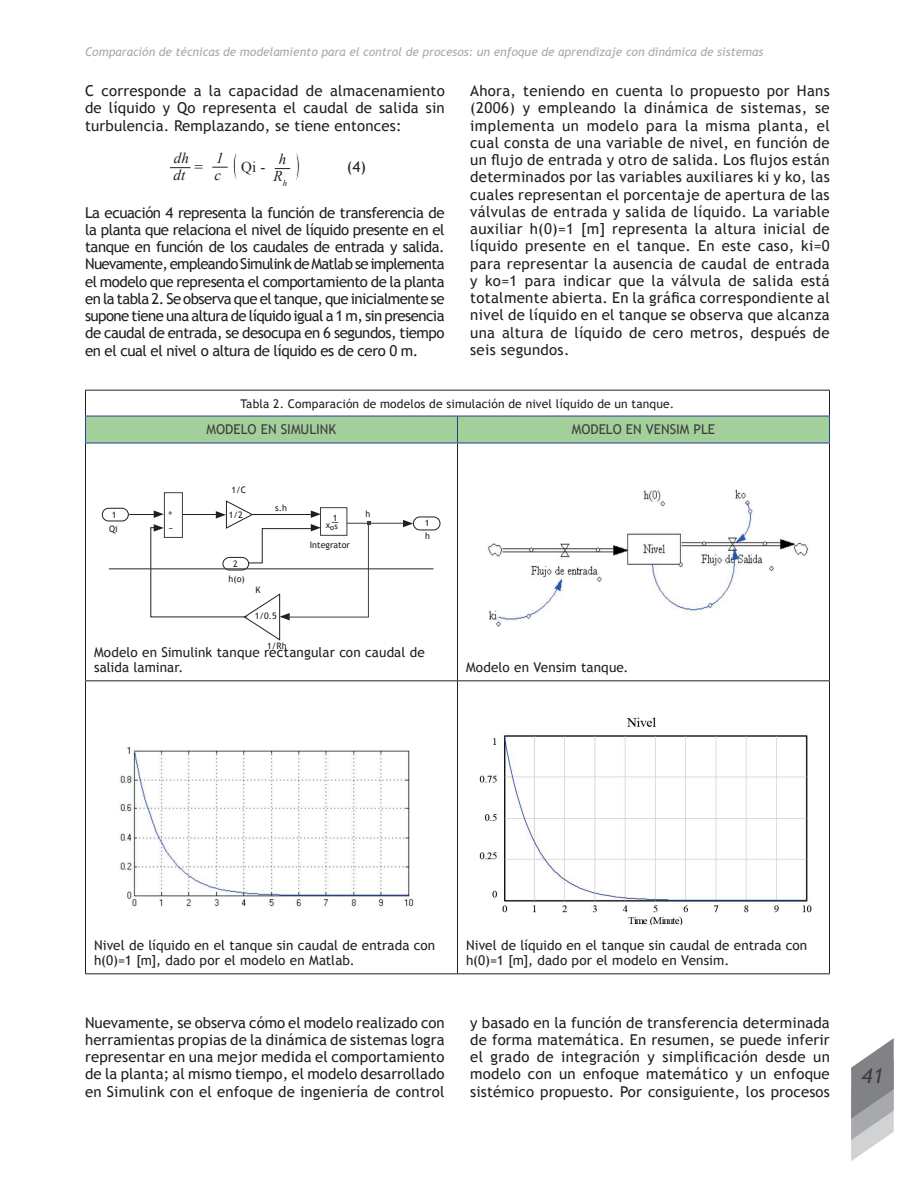
<style>
.page{position:relative;width:915px;height:1191px;background:#fff}
.page>*{position:absolute;margin:0;border:0;box-sizing:border-box;transform-origin:0 0}
.t1{font:italic 21px "Trebuchet MS";color:#3e3e3f}
.t2{font:15px/17.2px "Trebuchet MS";letter-spacing:.01em;color:#231f20;text-align:justify}
.t3{font:italic 15px/17.2px "Times New Roman";color:#231f20}
.t4{font:15px "Times New Roman";color:#231f20}
.t5{font:13.5px/15px "Trebuchet MS";letter-spacing:.01em;color:#231f20}
.t6{font:13.5px "Trebuchet MS";color:#3e3e3f}
.t7{font:italic 12px "Trebuchet MS";color:#a8a9ad}
.t8{font:12px "Trebuchet MS";letter-spacing:.01em;color:#231f20}
.t9{font:9.6px "Trebuchet MS";color:#231f20}
.t10{font:9px "Trebuchet MS";color:#231f20}
.t11{font:9px "Trebuchet MS";color:#231f20;scale:1.86 1}
.t12{font:7.65px "Trebuchet MS";color:#231f20}
.s1{font-size:8.25px}
</style>
<div class="page">
<svg style="left:851px;top:1039px;width:42px;height:122px"></svg>
<hr style="left:85px;top:443px;width:1px;height:237px;background:#231f20">
<hr style="left:457px;top:443px;width:1px;height:237px;background:#231f20">
<hr style="left:828px;top:443px;width:1px;height:237px;background:#231f20">
<hr style="left:85px;top:680px;width:372px;height:1px;background:#231f20">
<hr style="left:85px;top:681px;width:1px;height:292px;background:#231f20">
<hr style="left:457px;top:680px;width:372px;height:1px;background:#231f20">
<hr style="left:457px;top:681px;width:1px;height:292px;background:#231f20">
<hr style="left:828px;top:681px;width:1px;height:292px;background:#231f20">
<hr style="left:85px;top:973px;width:372px;height:1px;background:#231f20">
<hr style="left:457px;top:973px;width:372px;height:1px;background:#231f20">
<svg style="left:85px;top:390px;width:744px;height:53px"></svg>
<div style="left:164px;top:492px;width:19px;height:46px;border:1px solid #3e3e3f"></div>
<svg style="left:101px;top:500px;width:324px;height:141px"></svg>
<div style="left:413px;top:516px;width:27px;height:14px;border:1px solid #231f20;border-radius:6px"></div>
<hr style="left:109px;top:568px;width:324px;height:1px;background:#3e3e3f">
<img style="left:120px;top:746px;width:294px;height:161px">
<img style="left:488px;top:489px;width:320px;height:138px">
<img style="left:479px;top:717px;width:333px;height:207px">
<svg style="left:170px;top:167px;width:21px;height:2px"></svg>
<svg style="left:212px;top:153px;width:25px;height:26px"></svg>
<svg style="left:274px;top:152px;width:26px;height:28px"></svg>
<p class="t7" style="left:85px;top:44px;width:679px">Comparación de técnicas de modelamiento para el control de procesos: un enfoque de aprendizaje con dinámica de sistemas</p>
<p class="t2" style="left:85px;top:82px;width:361px">C corresponde a la capacidad de almacenamiento de líquido y Qo representa el caudal de salida sin turbulencia. Remplazando, se tiene entonces:</p>
<p class="t2" style="left:470px;top:82px;width:361px">Ahora, teniendo en cuenta lo propuesto por Hans (2006) y empleando la dinámica de sistemas, se implementa un modelo para la misma planta, el cual consta de una variable de nivel, en función de un flujo de entrada y otro de salida. Los flujos están determinados por las variables auxiliares ki y ko, las cuales representan el porcentaje de apertura de las válvulas de entrada y salida de líquido. La variable auxiliar h(0)=1 [m] representa la altura inicial de líquido presente en el tanque. En este caso, ki=0 para representar la ausencia de caudal de entrada y ko=1 para indicar que la válvula de salida está totalmente abierta. En la gráfica correspondiente al nivel de líquido en el tanque se observa que alcanza una altura de líquido de cero metros, después de seis segundos.</p>
<p class="t8" style="left:240px;top:396px;width:435px">Tabla 2. Comparación de modelos de simulación de nivel líquido de un tanque.</p>
<p class="t6" style="left:206px;top:422px;width:131px">MODELO EN SIMULINK</p>
<p class="t6" style="left:571px;top:422px;width:145px">MODELO EN VENSIM PLE</p>
<p class="t3" style="left:214px;top:149px;width:11px">1 c</p>
<p class="t4" style="left:241px;top:157px;width:26px">Qi -</p>
<p class="t3" style="left:273px;top:150px;width:15px;text-align:center">h<br>R<sub>h</sub></p>
<p class="t2" style="left:346px;top:158px;width:21px">(4)</p>
<p class="t2" style="left:85px;top:204px;width:361px">La ecuación 4 representa la función de transferencia de la planta que relaciona el nivel de líquido presente en el tanque en función de los caudales de entrada y salida.<br>Nuevamente, empleando Simulink de Matlab se implementa el modelo que representa el comportamiento de la planta en la tabla 2. Se observa que el tanque, que inicialmente se supone tiene una altura de líquido igual a 1 m, sin presencia de caudal de entrada, se desocupa en 6 segundos, tiempo en el cual el nivel o altura de líquido es de cero 0 m.</p>
<p class="t3" style="left:173px;top:149px;width:17px">dh dt</p>
<p class="t4" style="left:194px;top:157px;width:10px">=</p>
<p class="t10" style="left:112px;top:510px;width:6px">1</p>
<p class="t9" style="left:168px;top:507px;width:7px">+</p>
<p class="t10" style="left:109px;top:523px;width:10px">Qi</p>
<p class="t11" style="left:168px;top:522px;width:5px">-</p>
<p class="t10" style="left:231px;top:485px;width:16px">1/C</p>
<p class="t10" style="left:229px;top:510px;width:16px">1/2</p>
<p class="t10" style="left:333px;top:512px;width:6px">1</p>
<p class="t10" style="left:325px;top:518px;width:17px">x-</p>
<p class="t12" style="left:330px;top:523px;width:9px">o<span class="s1">s</span></p>
<p class="t10" style="left:275px;top:502px;width:13px">s.h</p>
<p class="t10" style="left:233px;top:558px;width:6px">2</p>
<p class="t10" style="left:228px;top:573px;width:18px">h(o)</p>
<p class="t10" style="left:309px;top:539px;width:42px">Integrator</p>
<p class="t10" style="left:365px;top:509px;width:6px">h</p>
<p class="t10" style="left:425px;top:517px;width:6px">1</p>
<p class="t10" style="left:425px;top:531px;width:6px">h</p>
<p class="t10" style="left:255px;top:584px;width:7px">K</p>
<p class="t10" style="left:254px;top:611px;width:24px">1/0.5</p>
<p class="t10" style="left:267px;top:640px;width:21px">1/Rh</p>
<p class="t5" style="left:94px;top:645px;width:332px">Modelo en Simulink tanque rectangular con caudal de salida laminar.</p>
<p class="t5" style="left:466px;top:660px;width:164px">Modelo en Vensim tanque.</p>
<p class="t5" style="left:94px;top:938px;width:342px">Nivel de líquido en el tanque sin caudal de entrada con h(0)=1 [m], dado por el modelo en Matlab.</p>
<p class="t5" style="left:466px;top:938px;width:342px">Nivel de líquido en el tanque sin caudal de entrada con h(0)=1 [m], dado por el modelo en Vensim.</p>
<p class="t2" style="left:85px;top:1014px;width:361px">Nuevamente, se observa cómo el modelo realizado con herramientas propias de la dinámica de sistemas logra representar en una mejor medida el comportamiento de la planta; al mismo tiempo, el modelo desarrollado en Simulink con el enfoque de ingeniería de control</p>
<p class="t2" style="left:470px;top:1014px;width:361px">y basado en la función de transferencia determinada de forma matemática. En resumen, se puede inferir el grado de integración y simplificación desde un modelo con un enfoque matemático y un enfoque sistémico propuesto. Por consiguiente, los procesos</p>
<h1 class="t1" style="left:861px;top:1063px;width:24px">41</h1>
</div>
